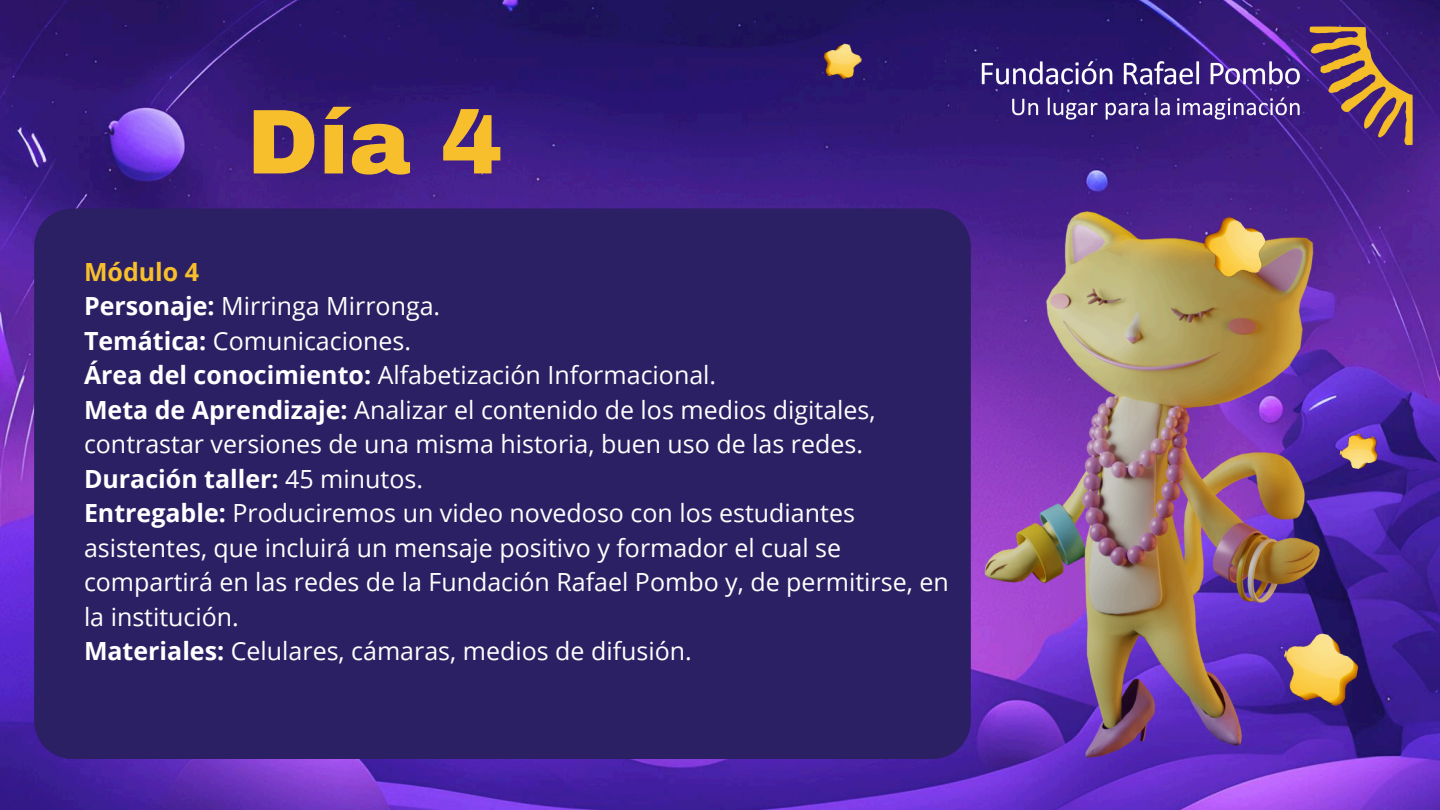
<style>
.page{position:relative;width:1440px;height:810px;background:#fff}
.page>*{position:absolute;margin:0;border:0;box-sizing:border-box;transform-origin:0 0}
.t1{font:900 92px "Archivo";color:#f7bf2c}
.t2{font:25px/34.5px "Open Sans";color:#fff}
.t3{font:700 25px "Open Sans";color:#fff}
.t4{font:700 25px "Open Sans";color:#f7bf2c}
.s1{font-weight:700}
.s2{font-weight:400}
</style>
<div class="page">
<img style="left:0;top:0;width:1440px;height:810px">
<img style="left:587px;top:180px;width:853px;height:596px">
<img style="left:1198px;top:207px;width:79px;height:81px">
<img style="left:1277px;top:627px;width:86px;height:82px">
<img style="left:720px;top:207px;width:43px;height:1px">
<img style="left:821px;top:40px;width:43px;height:41px">
<img style="left:1337px;top:431px;width:44px;height:41px">
<img style="left:980px;top:23px;width:436px;height:130px">
<div style="left:34px;top:208px;width:937px;height:551px;background:#2b2063"></div>
<div style="left:81px;top:248px;width:874px;height:460px;background:#2b2063"></div>
<p class="t1" style="left:247px;top:93px;width:257px">Día 4</p>
<p class="t4" style="left:84px;top:254px;width:117px">Módulo 4</p>
<p class="t2" style="left:84px;top:288px;width:358px"><span class="s1">Personaje:</span> Mirringa Mirronga.</p>
<p class="t2" style="left:84px;top:323px;width:329px"><span class="s1">Temática:</span> Comunicaciones.</p>
<p class="t2" style="left:84px;top:357px;width:634px"><span class="s1">Área del conocimiento:</span> Alfabetización Informacional.</p>
<p class="t2" style="left:84px;top:392px;width:793px"><span class="s1">Meta de Aprendizaje:</span> Analizar el contenido de los medios digitales, contrastar versiones de una misma historia, buen uso de las redes.</p>
<p class="t3" style="left:84px;top:461px;width:341px">Duración taller: <span class="s2">45 minutos.</span></p>
<p class="t2" style="left:84px;top:495px;width:866px"><span class="s1">Entregable:</span> Produciremos un video novedoso con los estudiantes asistentes, que incluirá un mensaje positivo y formador el cual se compartirá en las redes de la Fundación Rafael Pombo y, de permitirse, en la institución.</p>
<p class="t2" style="left:84px;top:633px;width:609px"><span class="s1">Materiales:</span> Celulares, cámaras, medios de difusión.</p>
</div>
